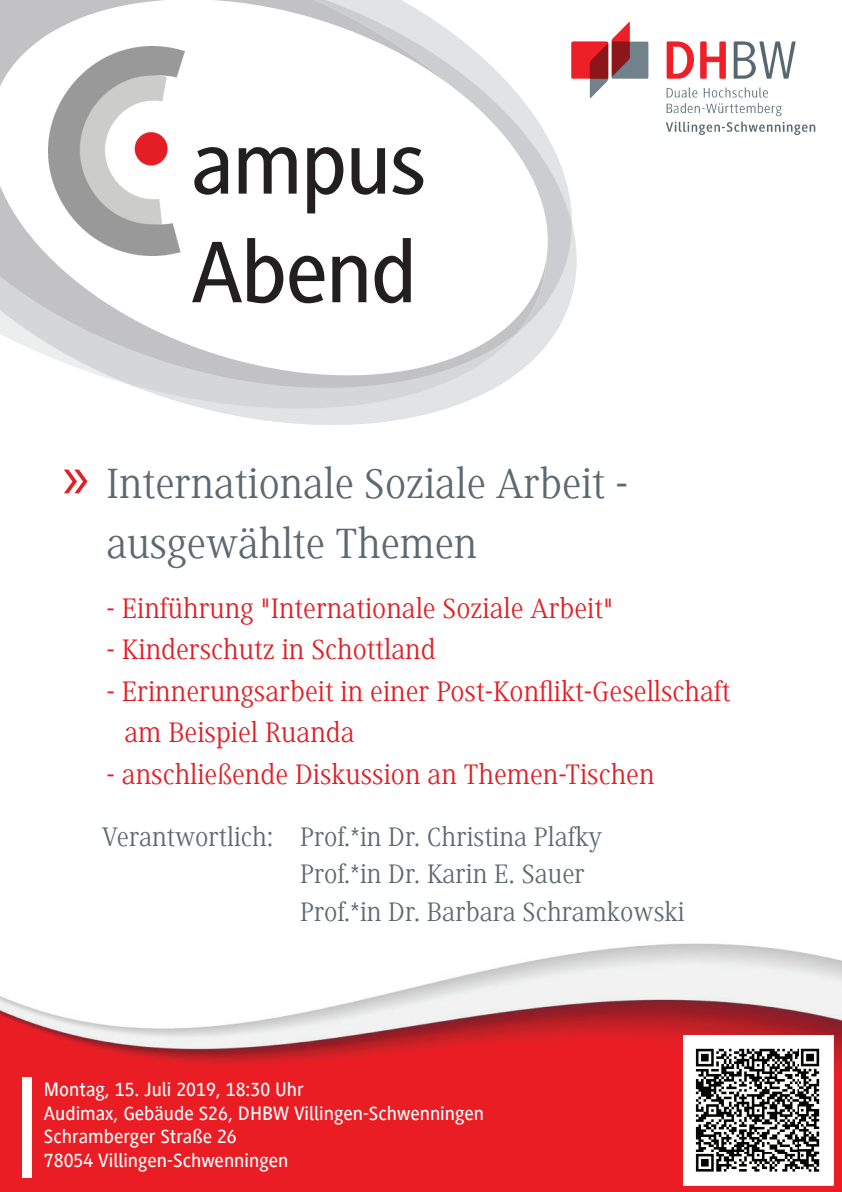
<style>
.page{position:relative;width:842px;height:1192px;background:#fff}
.page>*{position:absolute;margin:0;border:0;box-sizing:border-box;transform-origin:0 0}
.t1{font:500 90.5px/108.6px "Generis Sans Com";letter-spacing:-.02em;color:#231f20}
.t2{font:43.5px/60px "Generis Serif Com";color:#5c6971}
.t3{font:29px/41.5px "Generis Serif Com";color:#e31e25}
.t4{font:27.5px/37.5px "Generis Serif Com";color:#5c6971}
.t5{font:500 20px/23.5px "Generis Sans Com";color:#fff}
.s1{font-family:"Myriad Pro";font-size:64.5px;color:#e31e25}
</style>
<div class="page">
<img style="left:0;top:943px;width:842px;height:249px">
<img style="left:573px;top:22px;width:243px;height:114px">
<svg style="left:207px;top:229px;width:370px;height:196px"></svg>
<svg style="left:0;top:0;width:572px;height:402px"></svg>
<div style="left:22px;top:1078px;width:10px;height:100px;background:#fff"></div>
<img style="left:683px;top:1035px;width:150px;height:150px">
<img style="left:48px;top:47px;width:136px;height:208px">
<h1 class="t1" style="left:191px;top:110px;width:237px">ampus<br>Abend</h1>
<h2 class="t2" style="left:106px;top:453px;width:523px;text-indent:-44px"><span class="s1">»</span> Internationale Soziale Arbeit - ausgewählte Themen</h2>
<p class="t3" style="left:106px;top:587px;width:508px">- Einführung "Internationale Soziale Arbeit"</p>
<p class="t3" style="left:106px;top:629px;width:331px">- Kinderschutz in Schottland</p>
<p class="t3" style="left:124px;top:670px;width:608px;text-indent:-18px">- Erinnerungsarbeit in einer Post-Konflikt-Gesellschaft am Beispiel Ruanda</p>
<p class="t3" style="left:106px;top:753px;width:550px">- anschließende Diskussion an Themen-Tischen</p>
<p class="t4" style="left:300px;top:818px;width:386px;text-indent:-198px">Verantwortlich: Prof.*in Dr. Christina Plafky<br>Prof.*in Dr. Karin E. Sauer<br>Prof.*in Dr. Barbara Schramkowski</p>
<p class="t5" style="left:44px;top:1078px;width:442px">Montag, 15. Juli 2019, 18:30 Uhr<br>Audimax, Gebäude S26, DHBW Villingen-Schwenningen Schramberger Straße 26<br>78054 Villingen-Schwenningen</p>
</div>
